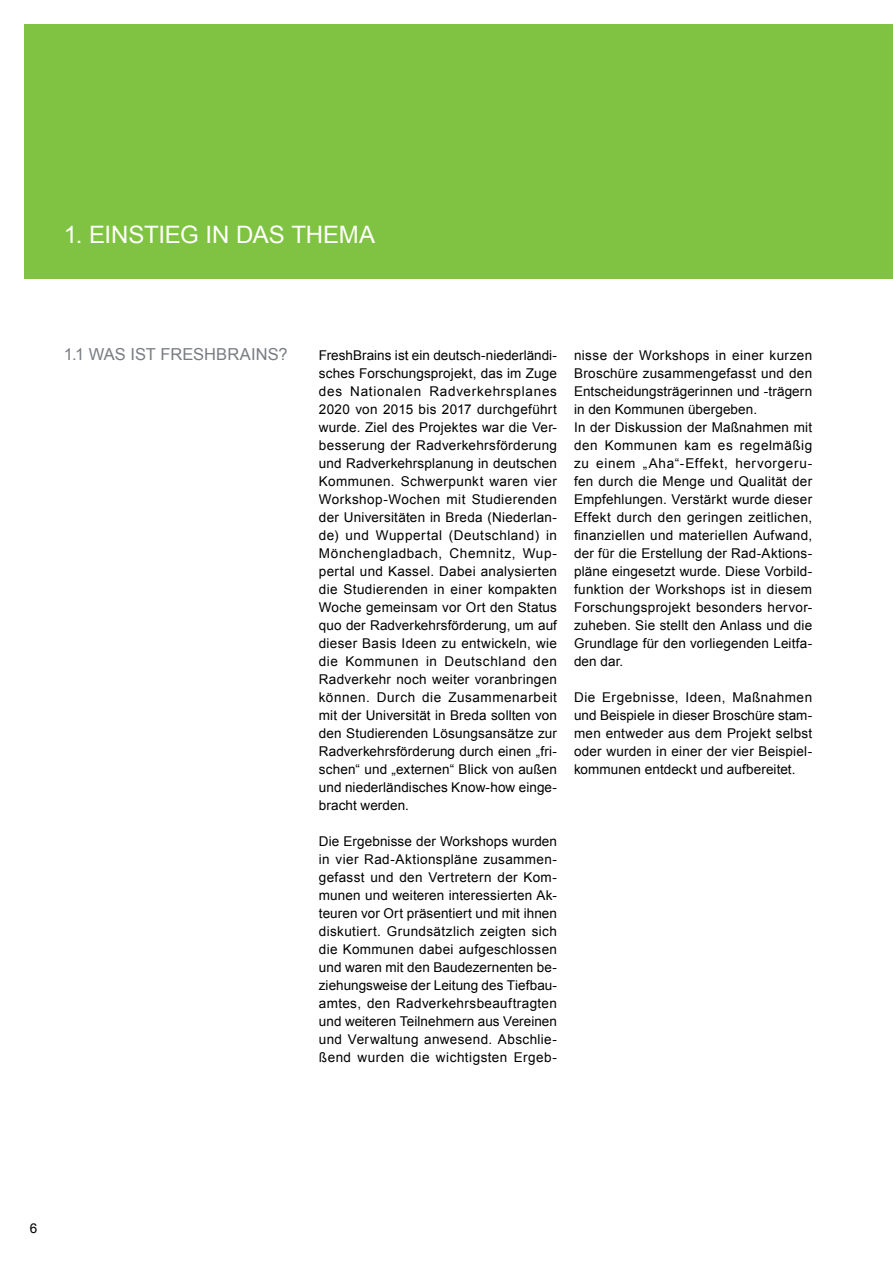
<style>
.page{position:relative;width:893px;height:1263px;background:#fff}
.page>*{position:absolute;margin:0;border:0;box-sizing:border-box;transform-origin:0 0}
.Barrierefreie_Titel{font:24px "Arial";letter-spacing:-.01em;color:#fff}
.Fließtext{font:16.5px "Arial";letter-spacing:.005em;color:#797c82}
.Fließtext-2{font:13.5px/18px "Arial";letter-spacing:.02em;color:#000;text-align:justify}
</style>
<div class="page">
<div style="left:24px;top:24px;width:869px;height:255px;background:#80c342"></div>
<p class="Barrierefreie_Titel" style="left:64px;top:219px;width:313px">1. EINSTIEG IN DAS THEMA</p>
<p class="Fließtext" style="left:64px;top:343px;width:225px">1.1 WAS IST FRESHBRAINS?</p>
<p class="Fließtext-2" style="left:319px;top:346px;width:240px">FreshBrains ist ein deutsch-niederländi&shy;sches Forschungsprojekt, das im Zuge des Nationalen Radverkehrsplanes 2020 von 2015 bis 2017 durchgeführt wurde. Ziel des Projektes war die Ver&shy;besserung der Radverkehrsförderung und Radverkehrsplanung in deutschen Kommunen. Schwerpunkt waren vier Workshop-Wochen mit Studierenden der Universitäten in Breda (Niederlan&shy;de) und Wuppertal (Deutschland) in Mönchengladbach, Chemnitz, Wup&shy;pertal und Kassel. Dabei analysierten die Studierenden in einer kompakten Woche gemeinsam vor Ort den Status quo der Radverkehrsförderung, um auf dieser Basis Ideen zu entwickeln, wie die Kommunen in Deutschland den Radverkehr noch weiter voranbringen können. Durch die Zusammenarbeit mit der Universität in Breda sollten von den Studierenden Lösungsansätze zur Radverkehrsförderung durch einen „fri&shy;schen“ und „externen“ Blick von außen und niederländisches Know-how einge&shy;bracht werden.</p>
<p class="Fließtext-2" style="left:319px;top:832px;width:240px">Die Ergebnisse der Workshops wurden in vier Rad-Aktionspläne zusammen&shy;gefasst und den Vertretern der Kom&shy;munen und weiteren interessierten Ak&shy;teuren vor Ort präsentiert und mit ihnen diskutiert. Grundsätzlich zeigten sich die Kommunen dabei aufgeschlossen und waren mit den Baudezernenten be&shy;ziehungsweise der Leitung des Tiefbau&shy;amtes, den Radverkehrsbeauftragten und weiteren Teilnehmern aus Vereinen und Verwaltung anwesend. Abschlie&shy;ßend wurden die wichtigsten Ergeb-</p>
<p class="Fließtext-2" style="left:574px;top:346px;width:240px;text-align:left">nisse der Workshops in einer kurzen Broschüre zusammengefasst und den Entscheidungsträgerinnen und -trägern in den Kommunen übergeben.<br>In der Diskussion der Maßnahmen mit den Kommunen kam es regelmäßig zu einem „Aha“-Effekt, hervorgeru&shy;fen durch die Menge und Qualität der Empfehlungen. Verstärkt wurde dieser Effekt durch den geringen zeitlichen, finanziellen und materiellen Aufwand, der für die Erstellung der Rad-Aktions&shy;pläne eingesetzt wurde. Diese Vorbild&shy;funktion der Workshops ist in diesem Forschungsprojekt besonders hervor&shy;zuheben. Sie stellt den Anlass und die Grundlage für den vorliegenden Leitfa&shy;den dar.</p>
<p class="Fließtext-2" style="left:574px;top:688px;width:240px">Die Ergebnisse, Ideen, Maßnahmen und Beispiele in dieser Broschüre stam&shy;men entweder aus dem Projekt selbst oder wurden in einer der vier Beispiel&shy;kommunen entdeckt und aufbereitet.</p>
<p class="Fließtext-2" style="left:30px;top:1219px;width:9px">6</p>
</div>
